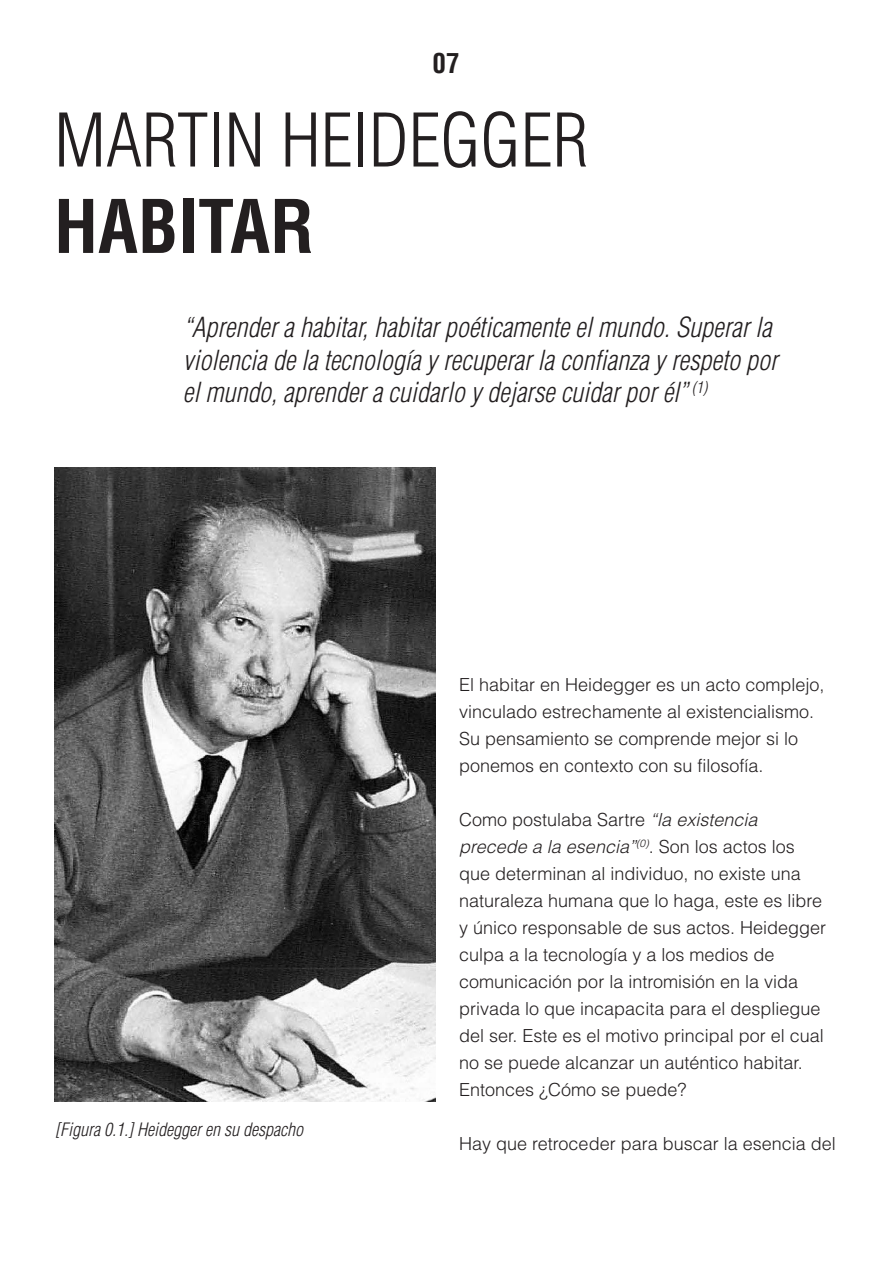
<style>
.page{position:relative;width:893px;height:1263px;background:#fff}
.page>*{position:absolute;margin:0;border:0;box-sizing:border-box;transform-origin:0 0}
.t1{font:300 condensed 72px "Helvetica LT Std";color:#231f20}
.t2{font:700 condensed 72px "Helvetica LT Std";color:#231f20}
.t3{font:italic 300 condensed 27px/32.4px "Helvetica LT Std";color:#231f20}
.t4{font:700 condensed 27px "Helvetica LT Std";color:#231f20}
.t5{font:300 18px/27px "Helvetica LT Std";color:#231f20}
.t6{font:italic 300 condensed 18px "Helvetica LT Std";color:#231f20}
.s1{font-style:italic}
</style>
<div class="page">
<img style="left:54px;top:468px;width:382px;height:633px">
<p class="t4" style="left:432px;top:47px;width:28px">07</p>
<p class="t1" style="left:54px;top:96px;width:536px">MARTIN HEIDEGGER</p>
<p class="t2" style="left:54px;top:182px;width:262px">HABITAR</p>
<p class="t3" style="left:183px;top:312px;width:596px">“Aprender a habitar, habitar poéticamente el mundo. Superar la violencia de la tecnología y recuperar la confianza y respeto por el mundo, aprender a cuidarlo y dejarse cuidar por él” <sup>(1)</sup></p>
<p class="t6" style="left:55px;top:1119px;width:249px">[Figura 0.1.] Heidegger en su despacho</p>
<p class="t5" style="left:459px;top:671px;width:367px">El habitar en Heidegger es un acto complejo, vinculado estrechamente al existencialismo.<br>Su pensamiento se comprende mejor si lo ponemos en contexto con su filosofía.</p>
<p class="t5" style="left:459px;top:806px;width:368px">Como postulaba Sartre <span class="s1">“la existencia precede a la esencia”</span><sup>(0)</sup>. Son los actos los que determinan al individuo, no existe una naturaleza humana que lo haga, este es libre y único responsable de sus actos. Heidegger culpa a la tecnología y a los medios de comunicación por la intromisión en la vida privada lo que incapacita para el despliegue del ser. Este es el motivo principal por el cual no se puede alcanzar un auténtico habitar.<br>Entonces ¿Cómo se puede?</p>
<p class="t5" style="left:459px;top:1130px;width:378px">Hay que retroceder para buscar la esencia del</p>
</div>
